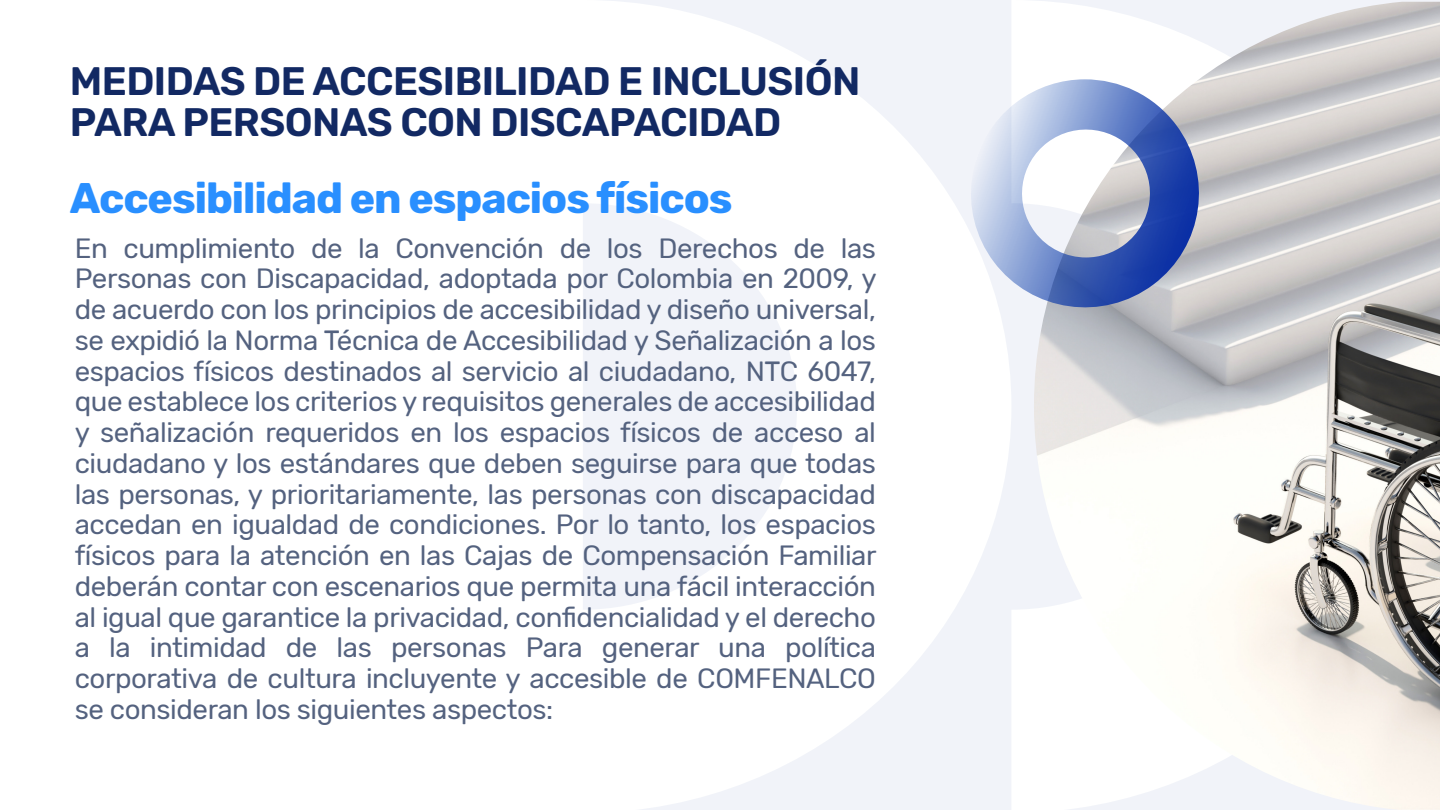
<style>
.page{position:relative;width:1440px;height:810px;background:#fff}
.page>*{position:absolute;margin:0;border:0;box-sizing:border-box;transform-origin:0 0}
.t1{font:700 42.6px "Rubik";letter-spacing:-.025em;color:#298fff}
.t2{font:600 39.75px/40.8px "Rubik";letter-spacing:-.015em;color:#122963}
.t3{font:27.75px/30.8px "Rubik";letter-spacing:-.015em;color:#54627f;text-align:justify}
</style>
<div class="page">
<svg style="left:583px;top:0;width:643px;height:810px"></svg>
<img style="left:1034px;top:2px;width:406px;height:808px">
<svg style="left:956px;top:79px;width:258px;height:243px"></svg>
<h2 class="t2" style="left:70px;top:62px;width:792px">MEDIDAS DE ACCESIBILIDAD E INCLUSIÓN<br>PARA PERSONAS CON DISCAPACIDAD</h2>
<h1 class="t1" style="left:70px;top:173px;width:664px">Accesibilidad en espacios físicos</h1>
<p class="t3" style="left:75px;top:233px;width:803px">En cumplimiento de la Convención de los Derechos de las Personas con Discapacidad, adoptada por Colombia en 2009, y de acuerdo con los principios de accesibilidad y diseño universal, se expidió la Norma Técnica de Accesibilidad y Señalización a los espacios físicos destinados al servicio al ciudadano, NTC 6047, que establece los criterios y requisitos generales de accesibilidad y señalización requeridos en los espacios físicos de acceso al ciudadano y los estándares que deben seguirse para que todas las personas, y prioritariamente, las personas con discapacidad accedan en igualdad de condiciones. Por lo tanto, los espacios físicos para la atención en las Cajas de Compensación Familiar deberán contar con escenarios que permita una fácil interacción al igual que garantice la privacidad, confidencialidad y el derecho a la intimidad de las personas Para generar una política corporativa de cultura incluyente y accesible de COMFENALCO se consideran los siguientes aspectos:</p>
</div>
